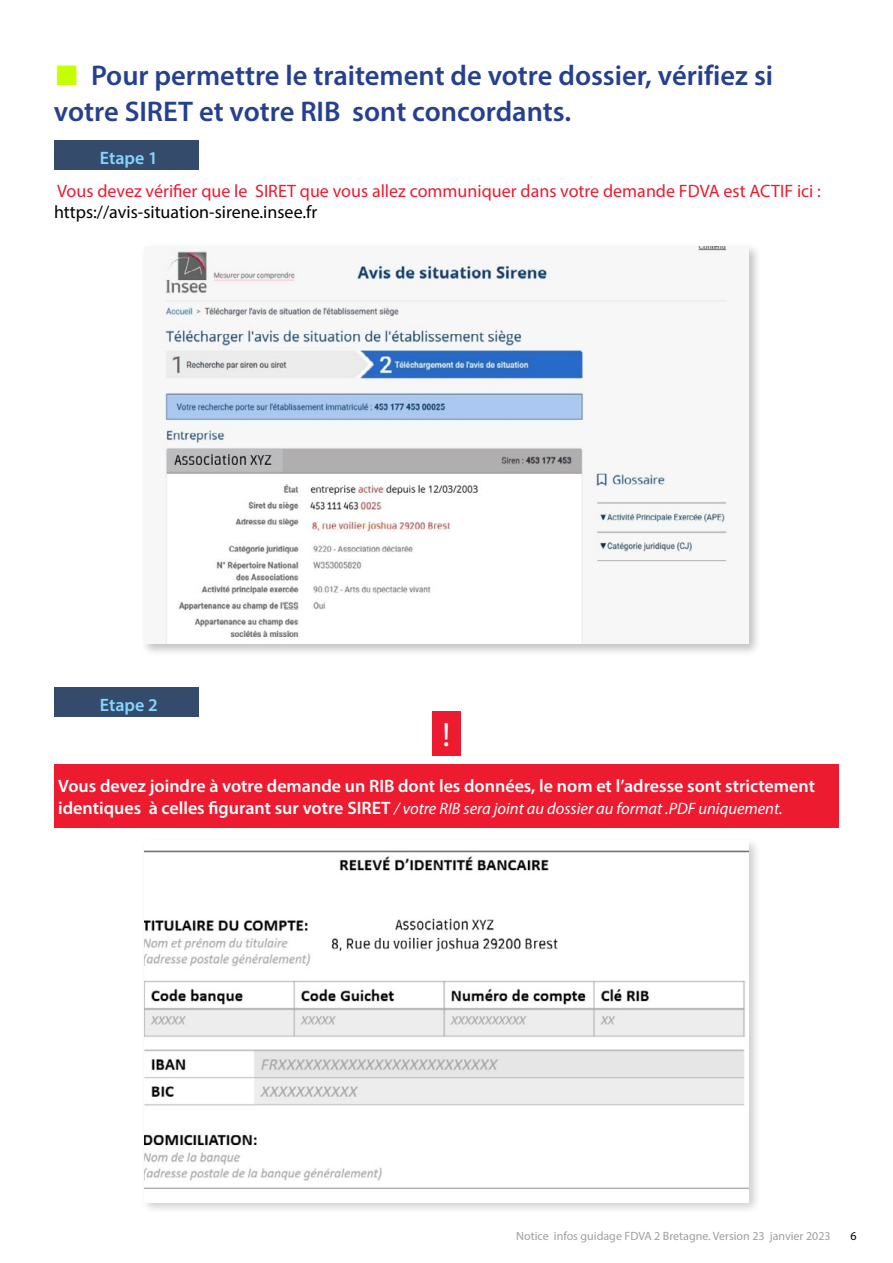
<style>
.page{position:relative;width:893px;height:1263px;background:#fff}
.page>*{position:absolute;margin:0;border:0;box-sizing:border-box;transform-origin:0 0}
.t1{font:33.75px "Myriad Pro";color:#fff}
.t2{font:600 28.5px/36px "Myriad Pro";color:#25408f}
.t3{font:600 18px/21.6px "Myriad Pro";color:#fff}
.t4{font:18px "Myriad Pro";color:#ed1b30}
.t5{font:18px "Myriad Pro";color:#000}
.t6{font:600 18px "Myriad Pro";color:#86d6ff}
.t7{font:italic 16.5px "Myriad Pro";color:#fff}
.t8{font:12px "Myriad Pro";color:#9d9fa2}
.t9{font:12px "Myriad Pro";color:#000}
.s1{font-family:"Arial";font-weight:400;font-size:42px;color:#c5ff00}
</style>
<div class="page">
<div style="left:54px;top:140px;width:145px;height:30px;background:#344b6b"></div>
<div style="left:54px;top:687px;width:145px;height:30px;background:#344b6b"></div>
<div style="left:54px;top:764px;width:785px;height:64px;background:#ed1b30"></div>
<div style="left:432px;top:711px;width:29px;height:45px;background:#ed1b30"></div>
<div style="left:140px;top:242px;width:621px;height:414px;background:#000;opacity:.25"></div>
<img style="left:144px;top:247px;width:605px;height:397px">
<div style="left:140px;top:836px;width:621px;height:379px;background:#000;opacity:.2"></div>
<img style="left:144px;top:841px;width:605px;height:361px">
<h2 class="t2" style="left:54px;top:56px;width:721px"><span class="s1">■</span> Pour permettre le traitement de votre dossier, vérifiez si votre SIRET</h2>
<h2 class="t2" style="left:199px;top:92px;width:374px">et votre RI B sont concordants.</h2>
<p class="t6" style="left:100px;top:147px;width:59px">Etape 1</p>
<p class="t4" style="left:57px;top:180px;width:208px">Vous devez vérifier que le SIRET</p>
<p class="t4" style="left:300px;top:180px;width:460px">que vous allez communiquer dans votre demande FDVA est ACTIF</p>
<p class="t4" style="left:797px;top:180px;width:26px">ici :</p>
<p class="t5" style="left:54px;top:201px;width:265px">https://avis-situation-sirene.insee.fr</p>
<p class="t6" style="left:100px;top:694px;width:59px">Etape 2</p>
<h1 class="t1" style="left:443px;top:714px;width:9px">!</h1>
<p class="t3" style="left:58px;top:775px;width:758px">Vous devez joindre à votre demande un RI B dont les données, le nom et l’adresse sont strictement identiques à celles figurant sur votre SIRET</p>
<p class="t7" style="left:394px;top:798px;width:390px">/ votre RIB sera joint au dossier au format .PDF uniquement.</p>
<p class="t8" style="left:516px;top:1229px;width:316px">Notice infos guidage FDVA 2 Bretagne. Version 23 janvier 2023</p>
<p class="t9" style="left:850px;top:1229px;width:8px">6</p>
</div>
